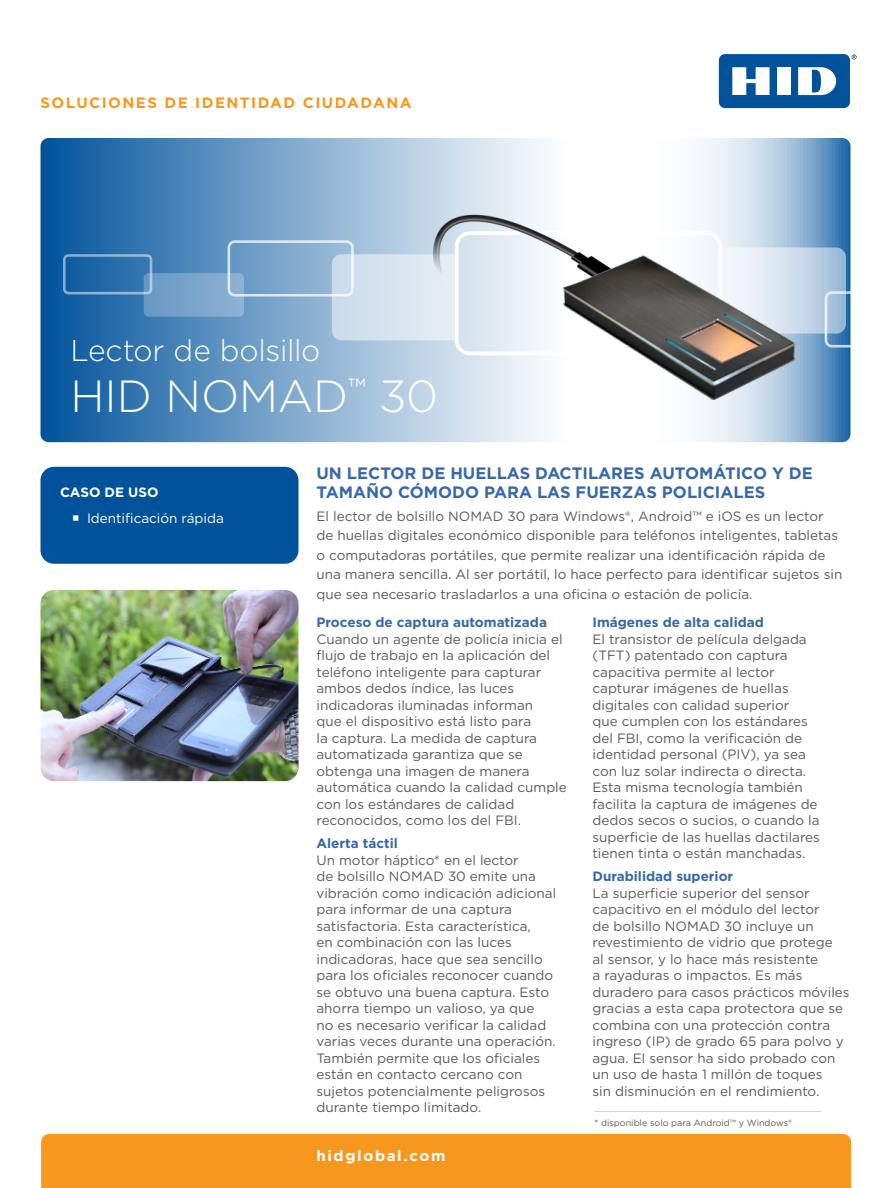
<style>
.page{position:relative;width:891px;height:1188px;background:#fff}
.page>*{position:absolute;margin:0;border:0;box-sizing:border-box;transform-origin:0 0}
.Sub_MastHead{font:300 45px "Gotham";color:#fff}
.Sub_MastHead-2{font:300 30px "Gotham";letter-spacing:-.01em;color:#fff}
.body{font:700 16.5px/19.5px "Gotham";color:#3768a9}
.t1{font:700 15px "Gotham";letter-spacing:.1em;color:#f8971d}
.t2{font:700 15px "Gotham";letter-spacing:.11em;color:#fff}
.body-2{font:13.5px/16.5px "Gotham";color:#58595b}
.t3{font:13.5px "Gotham";color:#fff}
.body-3{font:700 13.5px "Gotham";color:#3768a9}
.Body_paragraph{font:700 13.5px "Gotham";color:#fff}
.body-4{font:9px "Gotham";color:#58595b}
.s1{font-weight:700;color:#3768a9}
</style>
<div class="page">
<svg style="left:852px;top:55px;width:5px;height:4px"></svg>
<div style="left:719px;top:54px;width:131px;height:54px;background:#00539b;border-radius:6px"></div>
<div style="left:777px;top:67px;width:14px;height:28px;background:#fff"></div>
<svg style="left:732px;top:67px;width:38px;height:28px"></svg>
<svg style="left:798px;top:67px;width:38px;height:28px"></svg>
<svg style="left:40px;top:138px;width:810px;height:304px;background:#76a2c9"></svg>
<div style="left:41px;top:1134px;width:810px;height:54px;background:#f8971d"></div>
<div style="left:40px;top:467px;width:258px;height:97px;background:#00539b;border-radius:14px"></div>
<div style="left:228px;top:240px;width:126px;height:57px;border:3px solid #fff;border-radius:6px"></div>
<div style="left:144px;top:273px;width:100px;height:44px;background:linear-gradient(to right,#6697c3,#92b5d4);border-radius:5px"></div>
<div style="left:63px;top:254px;width:89px;height:40px;border:3px solid #fff;border-radius:4px"></div>
<svg style="left:332px;top:254px;width:101px;height:86px;background:#d5e2ee"></svg>
<svg style="left:807px;top:247px;width:43px;height:101px;background:#97b8d5"></svg>
<img style="left:433px;top:198px;width:374px;height:241px">
<img style="left:40px;top:590px;width:258px;height:191px">
<hr style="left:595px;top:1111px;width:226px;height:1px;background:#d1d3d4">
<p class="t1" style="left:40px;top:92px;width:373px">SOLUCIONES DE IDENTIDAD CIUDADANA</p>
<p class="Sub_MastHead-2" style="left:70px;top:332px;width:251px">Lector de bolsillo</p>
<p class="Sub_MastHead" style="left:70px;top:368px;width:369px">HID NOMAD<sup>™</sup> 30</p>
<p class="Body_paragraph" style="left:60px;top:483px;width:100px">CASO DE USO</p>
<p class="t3" style="left:87px;top:510px;width:138px">Identificación rápida</p>
<p class="body" style="left:316px;top:463px;width:498px">UN LECTOR DE HUELLAS DACTILARES AUTOMÁTICO Y DE<br>TAMAÑO CÓMODO PARA LAS FUERZAS POLICIALES</p>
<p class="body-2" style="left:316px;top:506px;width:527px;line-height:19.5px">El lector de bolsillo NOMAD 30 para Windows®, Android™ e iOS es un lector de huellas digitales económico disponible para teléfonos inteligentes, tabletas o computadoras portátiles, que permite realizar una identificación rápida de una manera sencilla. Al ser portátil, lo hace perfecto para identificar sujetos sin que sea necesario trasladarlos a una oficina o estación de policía.</p>
<p class="body-2" style="left:316px;top:614px;width:252px"><span class="s1">Proceso de captura automatizada<br></span>Cuando un agente de policía inicia el flujo de trabajo en la aplicación del teléfono inteligente para capturar ambos dedos índice, las luces indicadoras iluminadas informan<br>que el dispositivo está listo para<br>la captura. La medida de captura automatizada garantiza que se obtenga una imagen de manera automática cuando la calidad cumple con los estándares de calidad reconocidos, como los del FBI.</p>
<p class="body-2" style="left:316px;top:835px;width:241px"><span class="s1">Alerta táctil<br></span>Un motor háptico* en el lector<br>de bolsillo NOMAD 30 emite una vibración como indicación adicional para informar de una captura satisfactoria. Esta característica,<br>en combinación con las luces indicadoras, hace que sea sencillo para los oficiales reconocer cuando se obtuvo una buena captura. Esto ahorra tiempo un valioso, ya que<br>no es necesario verificar la calidad varias veces durante una operación.<br>También permite que los oficiales están en contacto cercano con sujetos potencialmente peligrosos durante tiempo limitado.</p>
<p class="body-2" style="left:592px;top:614px;width:229px"><span class="s1">Imágenes de alta calidad<br></span>El transistor de película delgada (TFT) patentado con captura capacitiva permite al lector capturar imágenes de huellas digitales con calidad superior<br>que cumplen con los estándares del FBI, como la verificación de identidad personal (PIV), ya sea con luz solar indirecta o directa.<br>Esta misma tecnología también facilita la captura de imágenes de dedos secos o sucios, o cuando la superficie de las huellas dactilares tienen tinta o están manchadas.</p>
<p class="body-3" style="left:592px;top:868px;width:142px">Durabilidad superior</p>
<p class="body-2" style="left:592px;top:885px;width:259px">La superficie superior del sensor capacitivo en el módulo del lector<br>de bolsillo NOMAD 30 incluye un revestimiento de vidrio que protege<br>al sensor, y lo hace más resistente<br>a rayaduras o impactos. Es más duradero para casos prácticos móviles gracias a esta capa protectora que se combina con una protección contra ingreso (IP) de grado 65 para polvo y agua. El sensor ha sido probado con un uso de hasta 1 millón de toques<br>sin disminución en el rendimiento.</p>
<p class="t2" style="left:316px;top:1146px;width:130px">hidglobal.com</p>
<p class="body-4" style="left:595px;top:1117px;width:199px">* disponible solo para Android™ y Windows®</p>
</div>
